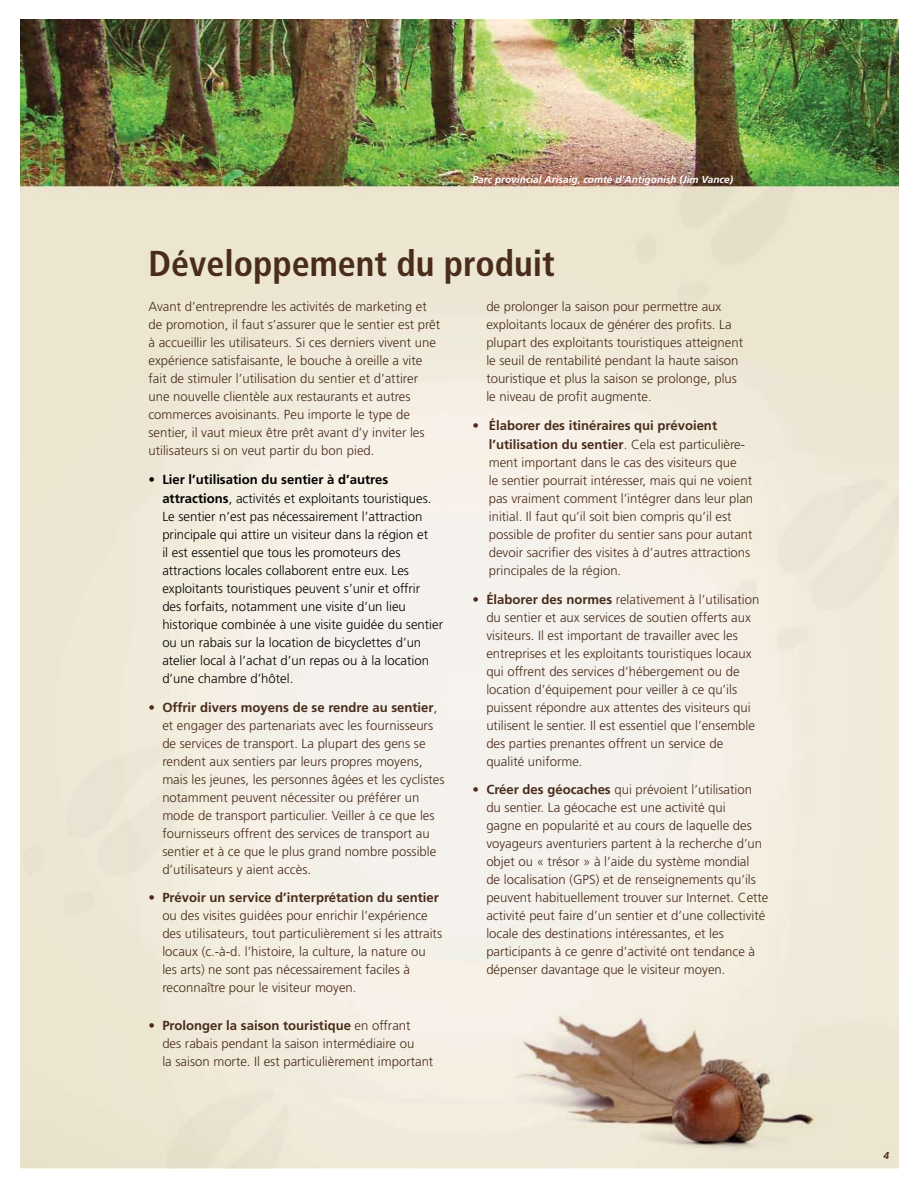
<style>
.page{position:relative;width:918px;height:1188px;background:#fff}
.page>*{position:absolute;margin:0;border:0;box-sizing:border-box;transform-origin:0 0}
.t1{font:700 condensed 36px "Frutiger LT Std";color:#492c1a}
.t2{font:300 13.2px/18px "Frutiger LT Std";color:#492c1a}
.t3{font:300 13.2px/18px "Frutiger LT Std";color:#000}
.t4{font:700 13.2px/19.5px "Frutiger LT Std";color:#000}
.t5{font:700 13.2px/19.5px "Frutiger LT Std";color:#492c1a}
.t6{font:italic 700 10.2px "Frutiger LT Std";color:#fff}
.t7{font:italic 700 10.2px "Frutiger LT Std";color:#492c1a}
.s1{font-weight:300}
.s2{font-weight:700}
</style>
<div class="page">
<img style="left:20px;top:20px;width:879px;height:1148px">
<img style="left:516px;top:1009px;width:321px;height:142px">
<p class="t6" style="left:472px;top:174px;width:262px">Parc provincial Arisaig, comté d’Antigonish (Jim Vance)</p>
<h1 class="t1" style="left:148px;top:242px;width:408px">Développement du produit</h1>
<p class="t2" style="left:148px;top:298px;width:293px">Avant d’entreprendre les activités de marketing et de promotion, il faut s’assurer que le sentier est prêt à accueillir les utilisateurs. Si ces derniers vivent une expérience satisfaisante, le bouche à oreille a vite fait de stimuler l’utilisation du sentier et d’attirer une nouvelle clientèle aux restaurants et autres commerces avoisinants. Peu importe le type de sentier, il vaut mieux être prêt avant d’y inviter les utilisateurs si on veut partir du bon pied.</p>
<p class="t4" style="left:162px;top:470px;width:271px;text-indent:-14px"><span class="s1">•</span> Lier l’utilisation du sentier à d’autres attractions<span class="s1">, activités et exploitants touristiques.</span></p>
<p class="t3" style="left:162px;top:508px;width:282px">Le sentier n’est pas nécessairement l’attraction principale qui attire un visiteur dans la région et<br>il est essentiel que tous les promoteurs des attractions locales collaborent entre eux. Les exploitants touristiques peuvent s’unir et offrir<br>des forfaits, notamment une visite d’un lieu historique combinée à une visite guidée du sentier ou un rabais sur la location de bicyclettes d’un atelier local à l’achat d’un repas ou à la location d’une chambre d’hôtel.</p>
<p class="t2" style="left:162px;top:698px;width:284px;text-indent:-14px">• <span class="s2">Offrir divers moyens de se rendre au sentier</span>, et engager des partenariats avec les fournisseurs de services de transport. La plupart des gens se rendent aux sentiers par leurs propres moyens, mais les jeunes, les personnes âgées et les cyclistes notamment peuvent nécessiter ou préférer un mode de transport particulier. Veiller à ce que les fournisseurs offrent des services de transport au sentier et à ce que le plus grand nombre possible d’utilisateurs y aient accès.</p>
<p class="t2" style="left:162px;top:889px;width:281px;text-indent:-14px">• <span class="s2">Prévoir un service d’interprétation du sentier </span>ou des visites guidées pour enrichir l’expérience des utilisateurs, tout particulièrement si les attraits locaux (c.-à-d. l’histoire, la culture, la nature ou les arts) ne sont pas nécessairement faciles à reconnaître pour le visiteur moyen.</p>
<p class="t2" style="left:162px;top:1016px;width:273px;text-indent:-14px">• <span class="s2">Prolonger la saison touristique</span> en offrant<br>des rabais pendant la saison intermédiaire ou<br>la saison morte. Il est particulièrement important</p>
<p class="t2" style="left:486px;top:298px;width:258px">de prolonger la saison pour permettre aux exploitants locaux de générer des profits. La plupart des exploitants touristiques atteignent le seuil de rentabilité pendant la haute saison touristique et plus la saison se prolonge, plus le niveau de profit augmente.</p>
<p class="t5" style="left:489px;top:416px;width:258px;text-indent:-16px"><span class="s1">•</span> Élaborer des itinéraires qui prévoient l’utilisation du sentier<span class="s1">. Cela est particulière-</span></p>
<p class="t2" style="left:489px;top:454px;width:266px">ment important dans le cas des visiteurs que<br>le sentier pourrait intéresser, mais qui ne voient pas vraiment comment l’intégrer dans leur plan initial. Il faut qu’il soit bien compris qu’il est possible de profiter du sentier sans pour autant devoir sacrifier des visites à d’autres attractions principales de la région.</p>
<p class="t2" style="left:486px;top:590px;width:274px;text-indent:-14px">• <span class="s2">Élaborer des normes</span> relativement à l’utilisation du sentier et aux services de soutien offerts aux visiteurs. Il est important de travailler avec les entreprises et les exploitants touristiques locaux qui offrent des services d’hébergement ou de location d’équipement pour veiller à ce qu’ils puissent répondre aux attentes des visiteurs qui utilisent le sentier. Il est essentiel que l’ensemble des parties prenantes offrent un service de qualité uniforme.</p>
<p class="t2" style="left:486px;top:781px;width:284px;text-indent:-14px">• <span class="s2">Créer des géocaches</span> qui prévoient l’utilisation du sentier. La géocache est une activité qui<br>gagne en popularité et au cours de laquelle des voyageurs aventuriers partent à la recherche d’un objet ou « trésor » à l’aide du système mondial<br>de localisation (GPS) et de renseignements qu’ils peuvent habituellement trouver sur Internet. Cette activité peut faire d’un sentier et d’une collectivité locale des destinations intéressantes, et les participants à ce genre d’activité ont tendance à dépenser davantage que le visiteur moyen.</p>
<p class="t7" style="left:883px;top:1150px;width:7px">4</p>
</div>
